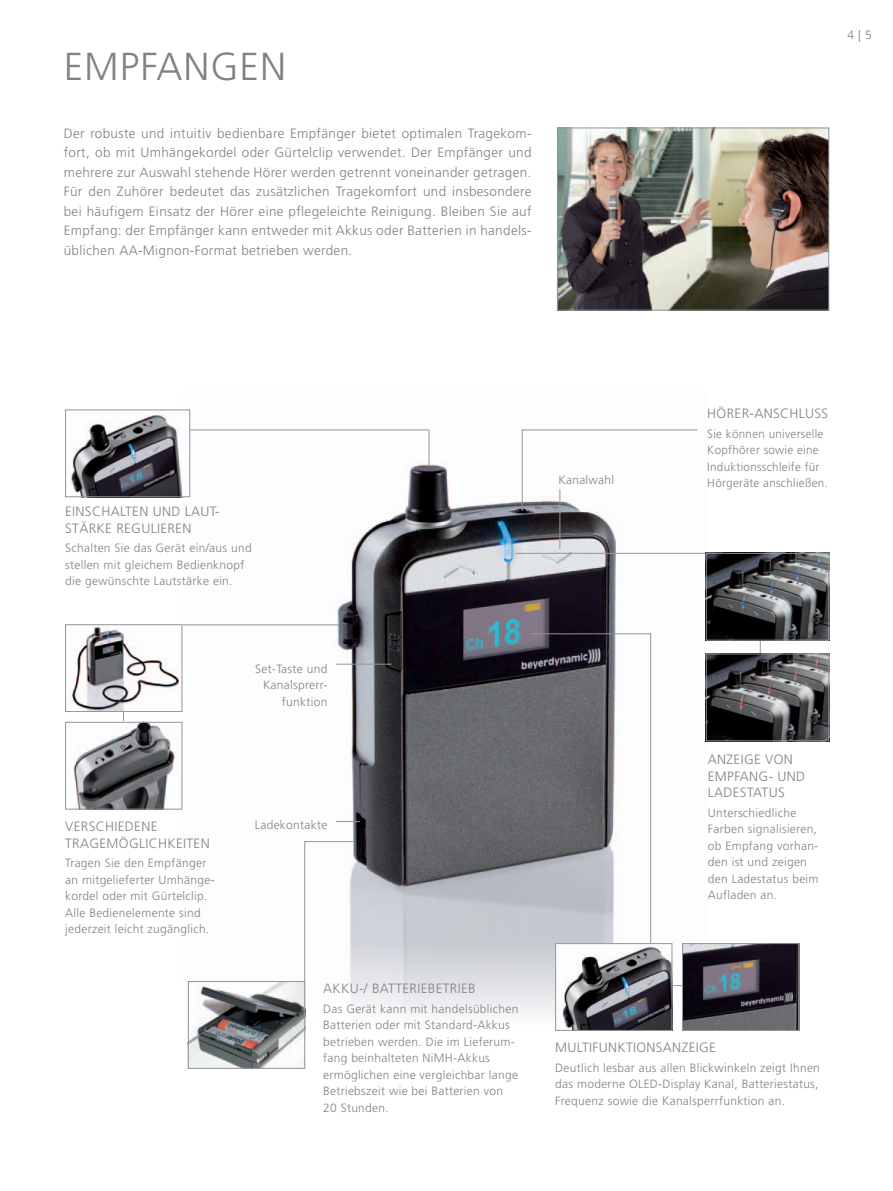
<style>
.page{position:relative;width:893px;height:1191px;background:#fff}
.page>*{position:absolute;margin:0;border:0;box-sizing:border-box;transform-origin:0 0}
.t1{font:300 39px "Frutiger";letter-spacing:.025em;color:#808285}
.t2{font:300 13.5px/19.5px "Frutiger";letter-spacing:.025em;color:#808285}
.t3{font:300 12px/16.5px "Frutiger";letter-spacing:.025em;color:#808285}
</style>
<div class="page">
<img style="left:184px;top:409px;width:523px;height:615px">
<img style="left:559px;top:130px;width:268px;height:178px">
<div style="left:557px;top:128px;width:272px;height:182px;border:1px solid #939598"></div>
<img style="left:71px;top:411px;width:117px;height:84px">
<div style="left:65px;top:409px;width:125px;height:88px;border:1px solid #939598"></div>
<img style="left:190px;top:983px;width:113px;height:83px">
<div style="left:188px;top:981px;width:117px;height:87px;border:1px solid #939598"></div>
<svg style="left:189px;top:429px;width:241px;height:37px"></svg>
<svg style="left:521px;top:429px;width:177px;height:83px"></svg>
<hr style="left:182px;top:624px;width:157px;height:1px;background:#939598">
<hr style="left:516px;top:553px;width:198px;height:1px;background:#939598">
<svg style="left:304px;top:841px;width:50px;height:141px"></svg>
<svg style="left:529px;top:633px;width:122px;height:311px"></svg>
<hr style="left:559px;top:489px;width:1px;height:60px;background:#939598">
<hr style="left:336px;top:664px;width:56px;height:1px;background:#939598">
<svg style="left:336px;top:821px;width:24px;height:1px"></svg>
<img style="left:69px;top:626px;width:110px;height:84px">
<div style="left:65px;top:624px;width:117px;height:88px;border:1px solid #939598"></div>
<img style="left:73px;top:724px;width:106px;height:83px">
<div style="left:65px;top:722px;width:117px;height:87px;border:1px solid #939598"></div>
<svg style="left:760px;top:640px;width:1px;height:13px"></svg>
<img style="left:708px;top:555px;width:119px;height:83px">
<div style="left:706px;top:553px;width:123px;height:87px;border:1px solid #939598"></div>
<img style="left:708px;top:655px;width:119px;height:84px">
<div style="left:706px;top:653px;width:123px;height:88px;border:1px solid #939598"></div>
<img style="left:557px;top:945px;width:113px;height:83px">
<div style="left:555px;top:943px;width:117px;height:87px;border:1px solid #939598"></div>
<img style="left:684px;top:945px;width:113px;height:83px">
<div style="left:682px;top:943px;width:117px;height:87px;border:1px solid #939598"></div>
<h1 class="t1" style="left:64px;top:51px;width:224px">EMPFANGEN</h1>
<p class="t2" style="left:64px;top:124px;width:469px;text-align:justify">Der robuste und intuitiv bedienbare Empfänger bietet optimalen Tragekom&shy;fort, ob mit Umhängekordel oder Gürtelclip verwendet. Der Empfänger und mehrere zur Auswahl stehende Hörer werden getrennt voneinander getragen.<br>Für den Zuhörer bedeutet das zusätzlichen Tragekomfort und insbesondere bei häufigem Einsatz der Hörer eine pflegeleichte Reinigung. Bleiben Sie auf Empfang: der Empfänger kann entweder mit Akkus oder Batterien in handels&shy;üblichen AA-Mignon-Format betrieben werden.</p>
<p class="t3" style="left:847px;top:27px;width:26px">4 | 5</p>
<p class="t2" style="left:65px;top:504px;width:156px;line-height:16.5px">EINSCHALTEN UND LAUT -<br>STÄRKE REGULIEREN</p>
<p class="t3" style="left:65px;top:541px;width:188px">Schalten Sie das Gerät ein/aus und stellen mit gleichem Bedienknopf die gewünschte Lautstärke ein.</p>
<p class="t3" style="left:255px;top:661px;width:74px;text-align:right">Set-Taste und<br>Kanalsprerr&shy;funktion</p>
<p class="t2" style="left:65px;top:819px;width:146px;line-height:16.5px">VERSCHIEDENE<br>TRAGEMÖGLICHKEITEN</p>
<p class="t3" style="left:65px;top:855px;width:151px">Tragen Sie den Empfänger an mitgelieferter Umhänge&shy;kordel oder mit Gürtelclip.<br>Alle Bedienelemente sind jederzeit leicht zugänglich.</p>
<p class="t3" style="left:255px;top:817px;width:74px">Ladekontakte</p>
<p class="t2" style="left:323px;top:980px;width:154px">AKKU-/ BATTERIEBETRIEB</p>
<p class="t3" style="left:323px;top:1001px;width:197px">Das Gerät kann mit handels üblichen<br>Batterien oder mit Standard-Akkus betrieben werden. Die im Lieferum&shy;fang beinhalteten NiMH-Akkus ermöglichen eine vergleichbar lange<br>Betriebszeit wie bei Batterien von<br>20 Stunden.</p>
<p class="t3" style="left:558px;top:473px;width:57px">Kanalwahl</p>
<p class="t2" style="left:707px;top:405px;width:123px">HÖRER-ANSCHLUSS</p>
<p class="t3" style="left:707px;top:426px;width:122px">Sie können universelle<br>Kopfhörer sowie eine<br>Induktionsschleife für<br>Hörgeräte anschließen.</p>
<p class="t2" style="left:708px;top:752px;width:99px;line-height:16.5px">ANZEIGE VON<br>EMPFANG- UND<br>LADESTATUS</p>
<p class="t3" style="left:708px;top:805px;width:112px">Unterschiedliche<br>Farben signalisieren, ob Empfang vorhan&shy;den ist und zeigen den Ladestatus beim<br>Aufladen an.</p>
<p class="t2" style="left:555px;top:1039px;width:162px">MULTIFUNKTIONSANZEIGE</p>
<p class="t3" style="left:555px;top:1060px;width:266px;text-align:justify">Deutlich lesbar aus allen Blickwinkeln zeigt Ihnen das moderne OLED-Display Kanal, Batteriestatus, Frequenz sowie die Kanalsperrfunktion an.</p>
</div>
